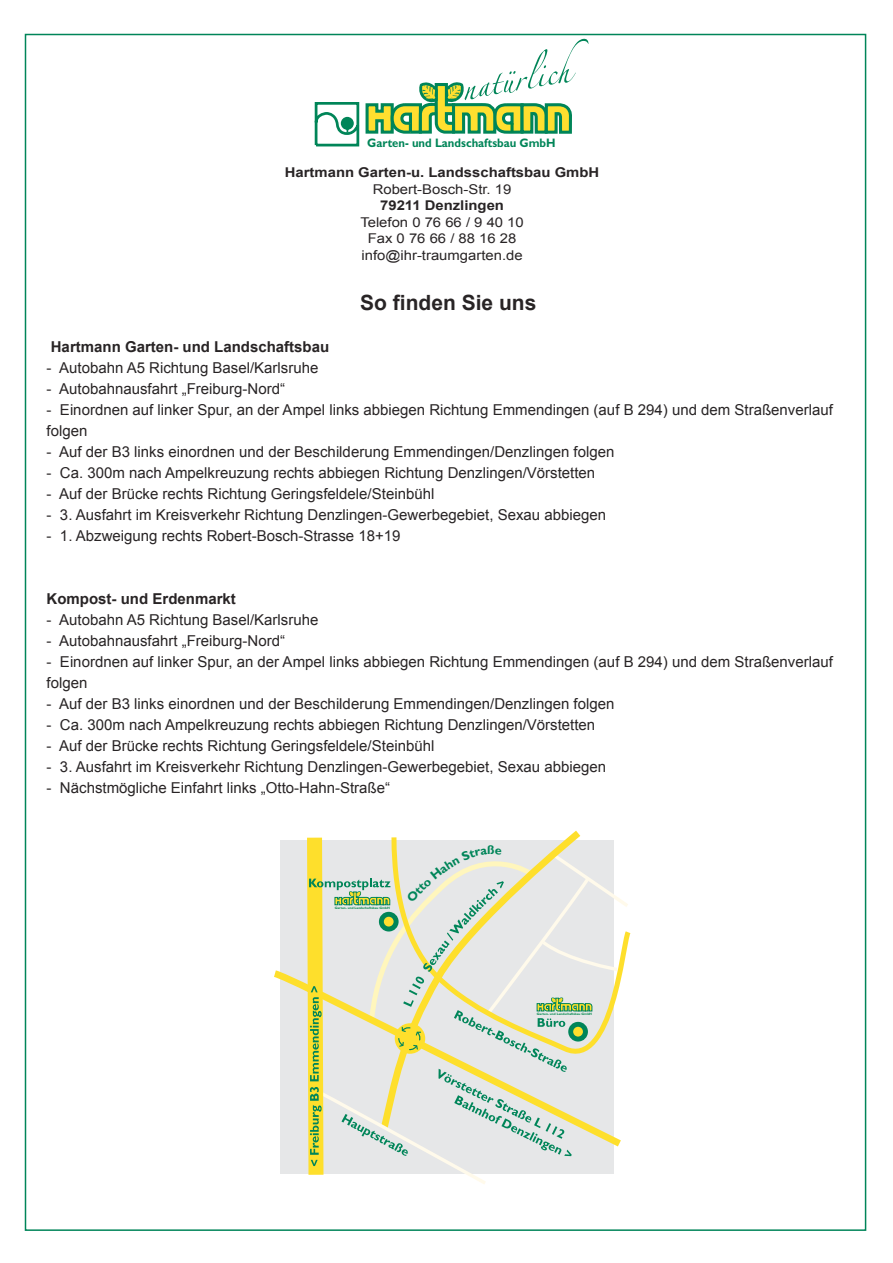
<style>
.page{position:relative;width:893px;height:1263px;background:#fff}
.page>*{position:absolute;margin:0;border:0;box-sizing:border-box;transform-origin:0 0}
.t1{font:700 21px "Arial";color:#282425}
.t2{font:15px/21px "Arial";color:#282425}
.t3{font:700 15px "Arial";color:#282425}
.t4{font:13.5px/16.5px "Arial";color:#282425;text-align:center;scale:1.1 1}
.t5{font:700 13.5px "Arial";color:#282425;scale:1.1 1}
.t6{font:700 12.3px "Gill Sans";color:#008558;scale:.92 1}
.t7{font:700 3.3px "Gill Sans";color:#00854a}
</style>
<div class="page">
<div style="left:280px;top:841px;width:334px;height:333px;background:#e6e7e8"></div>
<svg style="left:315px;top:33px;width:273px;height:113px"></svg>
<svg style="left:299px;top:830px;width:332px;height:354px"></svg>
<p class="t6" style="left:367px;top:136px;width:206px">Garten- und Landschaftsbau GmbH</p>
<p class="t5" style="left:285px;top:165px;width:287px">Hartmann Garten-u. Landsschaftsbau GmbH</p>
<p class="t4" style="left:373px;top:181px;width:128px">Robert-Bosch-Str. 19</p>
<p class="t5" style="left:380px;top:198px;width:114px">79211 Denzlingen</p>
<p class="t4" style="left:360px;top:214px;width:150px">Telefon 0 76 66 / 9 40 10<br>Fax 0 76 66 / 88 16 28 info@ihr-traumgarten.de</p>
<h1 class="t1" style="left:360px;top:291px;width:178px">So finden Sie uns</h1>
<p class="t3" style="left:51px;top:338px;width:280px">Hartmann Garten- und Landschaftsbau</p>
<p class="t2" style="left:47px;top:357px;width:273px">- Autobahn A5 Richtung Basel/Karlsruhe</p>
<p class="t2" style="left:47px;top:378px;width:240px">- Autobahnausfahrt „Freiburg-Nord“</p>
<p class="t2" style="left:47px;top:399px;width:788px">- Einordnen auf linker Spur, an der Ampel links abbiegen Richtung Emmendingen (auf B 294) und dem Straßenverlauf folgen</p>
<p class="t2" style="left:47px;top:441px;width:569px">- Auf der B3 links einordnen und der Beschilderung Emmendingen/Denzlingen folgen</p>
<p class="t2" style="left:47px;top:462px;width:550px">- Ca. 300m nach Ampelkreuzung rechts abbiegen Richtung Denzlingen/Vörstetten</p>
<p class="t2" style="left:47px;top:483px;width:389px">- Auf der Brücke rechts Richtung Geringsfeldele/Steinbühl</p>
<p class="t2" style="left:47px;top:504px;width:561px">- 3. Ausfahrt im Kreisverkehr Richtung Denzlingen-Gewerbegebiet, Sexau abbiegen</p>
<p class="t2" style="left:47px;top:525px;width:355px">- 1. Abzweigung rechts Robert-Bosch-Strasse 18+19</p>
<p class="t3" style="left:47px;top:590px;width:191px">Kompost- und Erdenmarkt</p>
<p class="t2" style="left:47px;top:609px;width:273px">- Autobahn A5 Richtung Basel/Karlsruhe</p>
<p class="t2" style="left:47px;top:630px;width:240px">- Autobahnausfahrt „Freiburg-Nord“</p>
<p class="t2" style="left:47px;top:651px;width:788px">- Einordnen auf linker Spur, an der Ampel links abbiegen Richtung Emmendingen (auf B 294) und dem Straßenverlauf folgen</p>
<p class="t2" style="left:47px;top:693px;width:569px">- Auf der B3 links einordnen und der Beschilderung Emmendingen/Denzlingen folgen</p>
<p class="t2" style="left:47px;top:714px;width:550px">- Ca. 300m nach Ampelkreuzung rechts abbiegen Richtung Denzlingen/Vörstetten</p>
<p class="t2" style="left:47px;top:735px;width:389px">- Auf der Brücke rechts Richtung Geringsfeldele/Steinbühl</p>
<p class="t2" style="left:47px;top:756px;width:561px">- 3. Ausfahrt im Kreisverkehr Richtung Denzlingen-Gewerbegebiet, Sexau abbiegen</p>
<p class="t2" style="left:47px;top:777px;width:345px">- Nächstmögliche Einfahrt links „Otto-Hahn-Straße“</p>
<p class="t7" style="left:335px;top:906px;width:57px">Garten- und Landschaftsbau GmbH</p>
<p class="t7" style="left:537px;top:1012px;width:57px">Garten- und Landschaftsbau GmbH</p>
</div>
